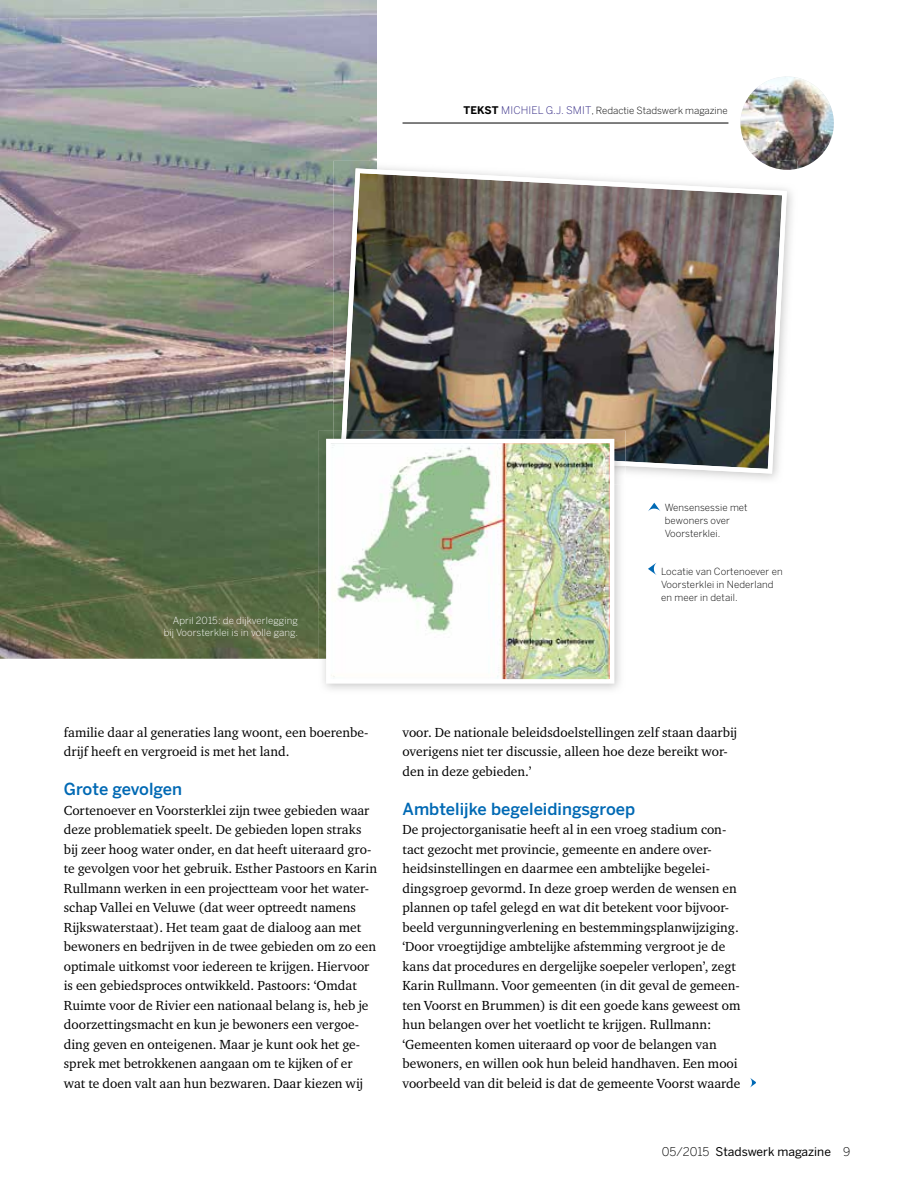
<style>
.page{position:relative;width:915px;height:1191px;background:#fff}
.page>*{position:absolute;margin:0;border:0;box-sizing:border-box;transform-origin:0 0}
.t1{font:500 16.5px "Benton Sans";color:#0069b4}
.t2{font:13.5px/19.5px "Charter ITC Std";color:#000}
.t3{font:12px "Benton Sans";color:#000}
.t4{font:300 9.75px/12.8px "Benton Sans";letter-spacing:.01em;color:#000}
.t5{font:300 9.75px/12.8px "Benton Sans";letter-spacing:.01em;color:#fff;text-align:right}
.s1{font-weight:700;font-size:10.5px}
.s2{font-size:10.5px;color:#312783}
.s3{font-weight:300}
</style>
<div class="page">
<img style="left:0;top:0;width:377px;height:658px">
<hr style="left:402px;top:123px;width:326px;height:1px;background:#000">
<img style="left:740px;top:77px;width:93px;height:93px;border-radius:50%">
<img style="left:740px;top:123px;width:93px;height:46px">
<svg style="left:750px;top:1078px;width:6px;height:9px"></svg>
<img style="left:333px;top:161px;width:459px;height:319px">
<img style="left:759px;top:161px;width:38px;height:9px">
<img style="left:341px;top:168px;width:445px;height:305px">
<img style="left:318px;top:484px;width:302px;height:206px">
<img style="left:318px;top:431px;width:23px;height:227px">
<img style="left:614px;top:466px;width:11px;height:18px">
<img style="left:341px;top:431px;width:284px;height:35px">
<img style="left:331px;top:444px;width:278px;height:234px">
<div style="left:326px;top:439px;width:288px;height:244px;border:4px solid #fff"></div>
<svg style="left:648px;top:502px;width:12px;height:9px"></svg>
<svg style="left:648px;top:563px;width:8px;height:12px"></svg>
<p class="t4" style="left:463px;top:104px;width:265px"><span class="s1">TEKST</span> <span class="s2">MICHIEL G.J. SMIT</span>, Redactie Stadswerk magazine</p>
<p class="t5" style="left:164px;top:613px;width:136px">April 2015: de dijkverlegging bij Voorsterklei is in volle gang.</p>
<p class="t4" style="left:664px;top:501px;width:84px">Wensensessie met bewoners over<br>Voorsterklei.</p>
<p class="t4" style="left:661px;top:565px;width:123px">Locatie van Cortenoever en<br>Voorsterklei in Nederland en meer in detail.</p>
<p class="t2" style="left:64px;top:722px;width:306px">familie daar al generaties lang woont, een boerenbe&shy;drijf heeft en vergroeid is met het land.</p>
<p class="t1" style="left:64px;top:779px;width:120px">Grote gevolgen</p>
<p class="t2" style="left:64px;top:800px;width:314px">Cortenoever en Voorsterklei zijn twee gebieden waar deze problematiek speelt. De gebieden lopen straks bij zeer hoog water onder, en dat heeft uiteraard gro&shy;te gevolgen voor het gebruik. Esther Pastoors en Karin Rullmann werken in een projectteam voor het water&shy;schap Vallei en Veluwe (dat weer optreedt namens Rijkswaterstaat). Het team gaat de dialoog aan met bewoners en bedrijven in de twee gebieden om zo een optimale uitkomst voor iedereen te krijgen. Hiervoor is een gebiedsproces ontwikkeld. Pastoors: ‘Omdat Ruimte voor de Rivier een nationaal belang is, heb je doorzettingsmacht en kun je bewoners een vergoe&shy;ding geven en onteigenen. Maar je kunt ook het ge&shy;sprek met betrokkenen aangaan om te kijken of er wat te doen valt aan hun bezwaren. Daar kiezen wij</p>
<p class="t2" style="left:402px;top:722px;width:336px">voor. De nationale beleidsdoelstellingen zelf staan daarbij overigens niet ter discussie, alleen hoe deze bereikt wor&shy;den in deze gebieden.’</p>
<p class="t1" style="left:402px;top:799px;width:234px">Ambtelijke begeleidingsgroep</p>
<p class="t2" style="left:402px;top:819px;width:339px">De projectorganisatie heeft al in een vroeg stadium con&shy;tact gezocht met provincie, gemeente en andere over&shy;heidsinstellingen en daarmee een ambtelijke begelei&shy;dingsgroep gevormd. In deze groep werden de wensen en plannen op tafel gelegd en wat dit betekent voor bijvoor&shy;beeld vergunningverlening en bestemmingsplanwijziging. ‘Door vroegtijdige ambtelijke afstemming vergroot je de kans dat procedures en dergelijke soepeler verlopen’, zegt Karin Rullmann. Voor gemeenten (in dit geval de gemeen&shy;ten Voorst en Brummen) is dit een goede kans geweest om hun belangen over het voetlicht te krijgen. Rullmann: ‘Gemeenten komen uiteraard op voor de belangen van bewoners, en willen ook hun beleid handhaven. Een mooi voorbeeld van dit beleid is dat de gemeente Voorst waarde</p>
<p class="t3" style="left:661px;top:1144px;width:190px"><span class="s3">05/2015</span> Stadswerk magazine <span class="s3">9</span></p>
</div>
